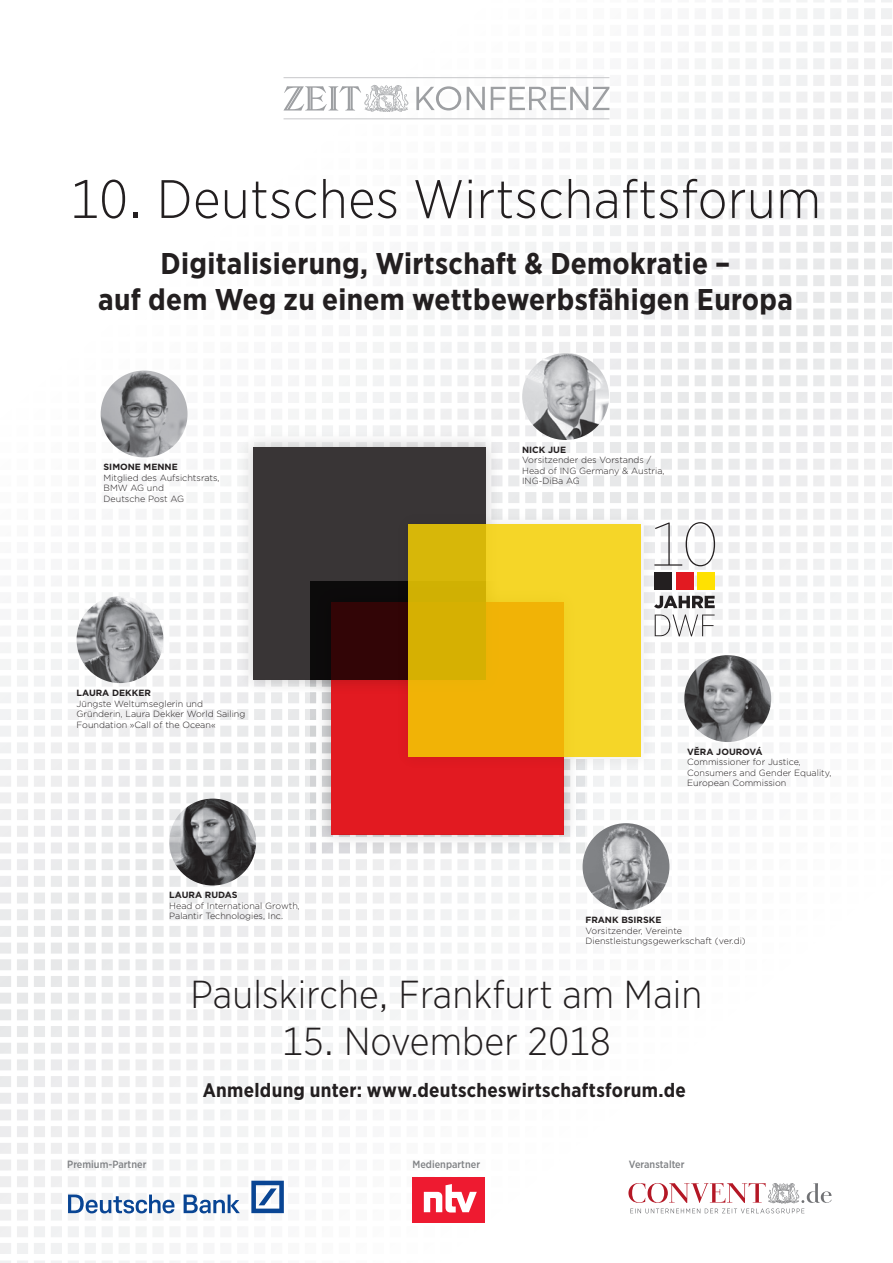
<style>
.page{position:relative;width:893px;height:1263px;background:#fff}
.page>*{position:absolute;margin:0;border:0;box-sizing:border-box;transform-origin:0 0}
.t1{font:300 54px "Gotham Narrow";letter-spacing:.01em;color:#231f20}
.t2{font:300 39px "Gotham Narrow";letter-spacing:.005em;color:#231f20}
.t3{font:700 30px/36px "Gotham Narrow";letter-spacing:.01em;color:#231f20;text-align:center}
.t4{font:700 19.5px "Gotham Narrow";letter-spacing:.015em;color:#231f20}
.t5{font:500 10.5px "Gotham Narrow";color:#808285}
.t6{font:300 9px/10.5px "Gotham";color:#231f20}
.t7{font:700 9px "Gotham";color:#231f20}
</style>
<div class="page">
<svg style="left:746px;top:0;width:146px;height:19px"></svg>
<svg style="left:254px;top:447px;width:387px;height:387px"></svg>
<img style="left:237px;top:426px;width:270px;height:274px">
<div style="left:254px;top:447px;width:232px;height:232px;background:#393536"></div>
<img style="left:310px;top:581px;width:275px;height:274px">
<svg style="left:331px;top:602px;width:232px;height:232px;fill:#e21a21"></svg>
<img style="left:390px;top:506px;width:269px;height:269px">
<svg style="left:408px;top:524px;width:233px;height:233px"></svg>
<hr style="left:284px;top:77px;width:325px;height:1px;background:#c7c8ca">
<hr style="left:284px;top:118px;width:325px;height:1px;background:#c7c8ca">
<svg style="left:416px;top:86px;width:193px;height:24px"></svg>
<svg style="left:284px;top:85px;width:125px;height:27px"></svg>
<svg style="left:628px;top:1183px;width:203px;height:30px"></svg>
<svg style="left:654px;top:522px;width:61px;height:44px"></svg>
<svg style="left:654px;top:596px;width:61px;height:12px"></svg>
<svg style="left:655px;top:614px;width:60px;height:22px"></svg>
<div style="left:654px;top:572px;width:18px;height:17px;background:#231f20"></div>
<div style="left:697px;top:572px;width:18px;height:17px;background:#ffe101"></div>
<div style="left:676px;top:572px;width:17px;height:17px;background:#e21a21"></div>
<svg style="left:251px;top:1181px;width:33px;height:32px"></svg>
<svg style="left:68px;top:1194px;width:106px;height:19px"></svg>
<svg style="left:184px;top:1194px;width:56px;height:19px"></svg>
<div style="left:412px;top:1178px;width:73px;height:45px;background:#ee1a30"></div>
<svg style="left:424px;top:1184px;width:53px;height:28px"></svg>
<img style="left:583px;top:823px;width:86px;height:87px;border-radius:43px">
<img style="left:77px;top:596px;width:86px;height:87px;border-radius:43px">
<img style="left:684px;top:655px;width:87px;height:87px;border-radius:43px">
<img style="left:522px;top:353px;width:87px;height:87px;border-radius:43px">
<img style="left:101px;top:370px;width:87px;height:87px;border-radius:43px">
<img style="left:169px;top:799px;width:87px;height:86px;border-radius:43px">
<h1 class="t1" style="left:70px;top:166px;width:752px">10. Deutsches Wirtschaftsforum</h1>
<h3 class="t3" style="left:98px;top:245px;width:696px">Digitalisierung, Wirtschaft &amp; Demokratie –<br>auf dem Weg zu einem wettbewerbsfähigen Europa</h3>
<p class="t7" style="left:104px;top:461px;width:76px">SIMONE MENNE</p>
<p class="t6" style="left:104px;top:472px;width:118px">Mitglied des Aufsichtsrats,<br>BMW AG und<br>Deutsche Post AG</p>
<p class="t7" style="left:77px;top:687px;width:76px">LAURA DEKKER</p>
<p class="t6" style="left:77px;top:698px;width:170px">Jüngste Weltumseglerin und<br>Gründerin, Laura Dekker World Sailing<br>Foundation »Call of the Ocean«</p>
<p class="t7" style="left:169px;top:889px;width:70px">LAURA RUDAS</p>
<p class="t6" style="left:169px;top:900px;width:132px">Head of International Growth,<br>Palantir Technologies, Inc.</p>
<p class="t7" style="left:522px;top:444px;width:45px">NICK JUE</p>
<p class="t6" style="left:522px;top:455px;width:144px">Vorsitzender des Vorstands /<br>Head of ING Germany &amp; Austria,<br>ING-DiBa AG</p>
<p class="t7" style="left:687px;top:746px;width:77px">VĚRA JOUROVÁ</p>
<p class="t6" style="left:687px;top:757px;width:146px">Commissioner for Justice,<br>Consumers and Gender Equality,<br>European Commission</p>
<p class="t7" style="left:585px;top:914px;width:78px">FRANK BSIRSKE</p>
<p class="t6" style="left:585px;top:925px;width:162px">Vorsitzender, Vereinte<br>Dienstleistungsgewerkschaft (ver.di)</p>
<h2 class="t2" style="left:191px;top:970px;width:513px">Paulskirche, Frankfurt am Main</h2>
<h2 class="t2" style="left:282px;top:1017px;width:330px">15. November 2018</h2>
<h3 class="t4" style="left:203px;top:1077px;width:484px">Anmeldung unter: www.deutscheswirtschaftsforum.de</h3>
<p class="t5" style="left:67px;top:1157px;width:81px">Premium-Partner</p>
<p class="t5" style="left:412px;top:1157px;width:69px">Medienpartner</p>
<p class="t5" style="left:629px;top:1157px;width:57px">Veranstalter</p>
</div>
